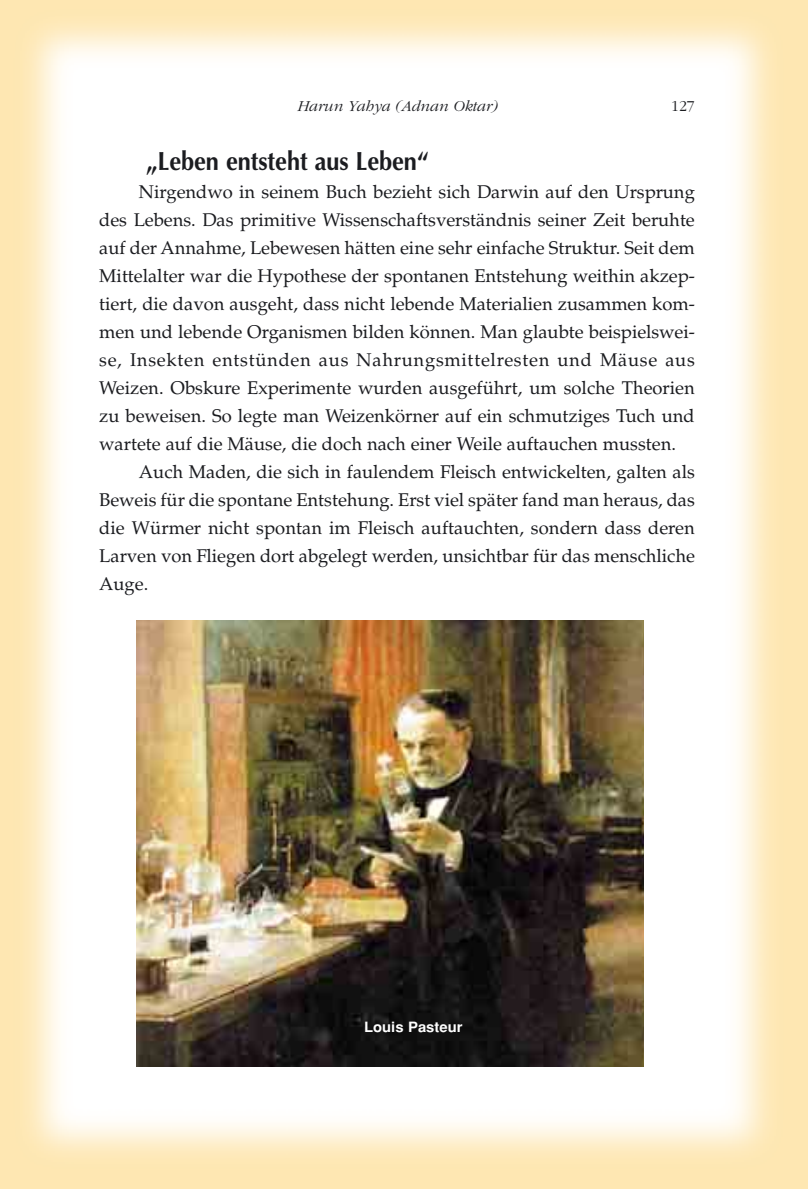
<style>
.page{position:relative;width:809px;height:1196px;background:#fff}
.page>*{position:absolute;margin:0;border:0;box-sizing:border-box;transform-origin:0 0}
.t1{font:26.25px "Optima Turk B";letter-spacing:-.005em;color:#1b1c20;scale:.9 1}
.t2{font:18.38px/28px "Palatino Turk";color:#1b1c20;text-align:justify}
.t3{font:15.75px "Garamond Turk I";color:#1b1c20}
.t4{font:15.75px "Garamond Turk";color:#1b1c20}
.t5{font:14.17px "Helvetica Turk B";color:#fff;scale:1.05 1}
</style>
<div class="page">
<img style="left:0;top:0;width:807px;height:1188px">
<img style="left:136px;top:620px;width:507px;height:447px">
<p class="t3" style="left:297px;top:100px;width:202px">Harun Yahya (Adnan Oktar)</p>
<p class="t4" style="left:671px;top:99px;width:25px">127</p>
<h1 class="t1" style="left:146px;top:149px;width:315px">„Leben entsteht aus Leben“</h1>
<p class="t2" style="left:99px;top:180px;width:597px;text-indent:40px">Nirgendwo in seinem Buch bezieht sich Darwin auf den Ursprung des Lebens. Das primitive Wissenschaftsverständnis seiner Zeit beruhte auf der Annahme, Lebewesen hätten eine sehr einfache Struktur. Seit dem Mittelalter war die Hypothese der spontanen Entstehung weithin akzep&shy;tiert, die davon ausgeht, dass nicht lebende Materialien zusammen kom&shy;men und lebende Organismen bilden können. Man glaubte beispielswei&shy;se, Insekten entstünden aus Nahrungsmittelresten und Mäuse aus Weizen. Obskure Experimente wurden ausgeführt, um solche Theorien zu beweisen. So legte man Weizenkörner auf ein schmutziges Tuch und wartete auf die Mäuse, die doch nach einer Weile auftauchen mussten.</p>
<p class="t2" style="left:99px;top:460px;width:597px;text-indent:40px">Auch Maden, die sich in faulendem Fleisch entwickelten, galten als Beweis für die spontane Entstehung. Erst viel später fand man heraus, das die Würmer nicht spontan im Fleisch auftauchten, sondern dass deren Larven von Fliegen dort abgelegt werden, unsichtbar für das menschliche Auge.</p>
<p class="t5" style="left:364px;top:1021px;width:95px">Louis Pasteur</p>
</div>
